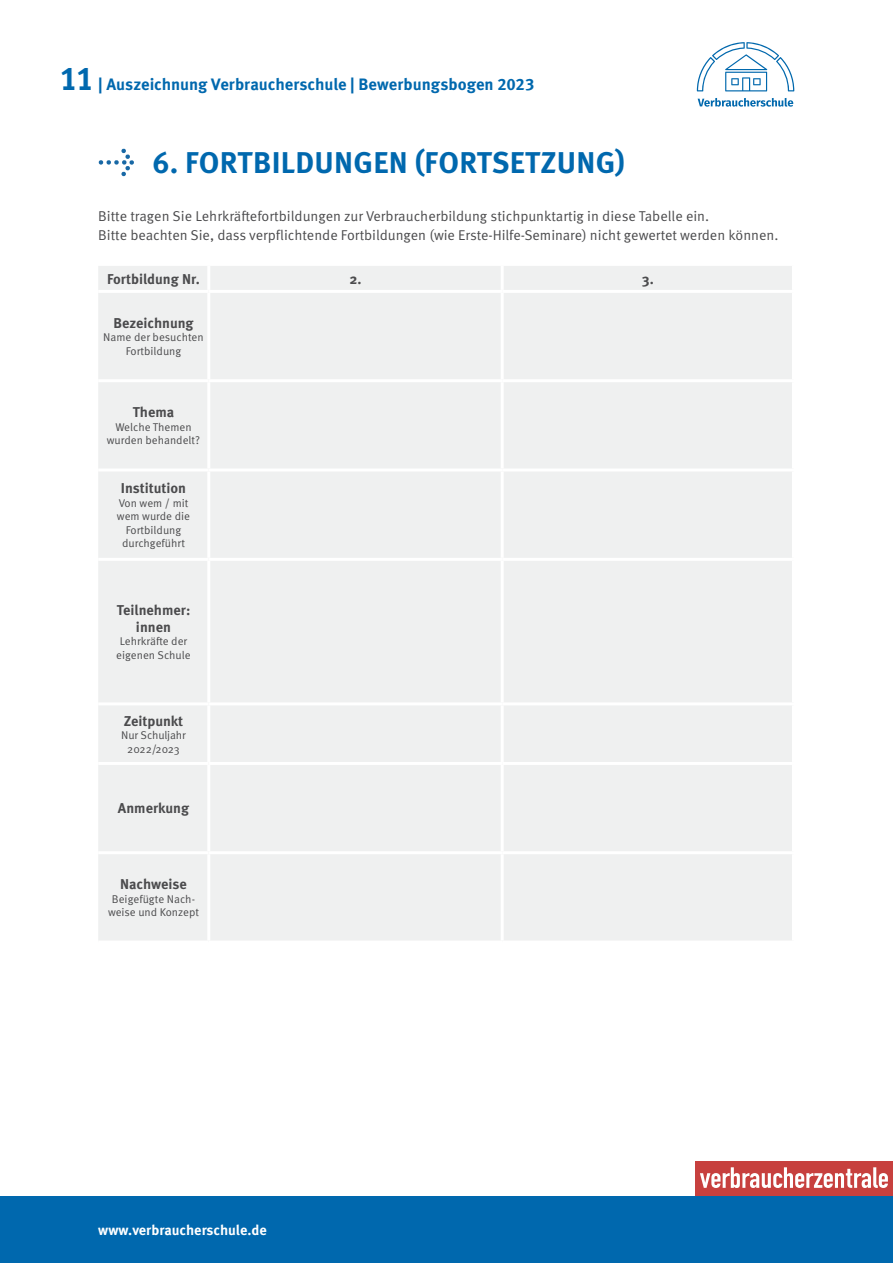
<style>
.page{position:relative;width:893px;height:1263px;background:#fff}
.page>*{position:absolute;margin:0;border:0;box-sizing:border-box;transform-origin:0 0}
.t1{font:700 33px "Meta Pro";color:#0068ae}
.t2{font:700 30px "Meta Pro";letter-spacing:.01em;color:#0068ae}
.t3{font:700 16.5px "Meta Pro";color:#0068ae}
.t4{font:14.25px/19.5px "Meta Pro Norm";color:#4b4b4d}
.t5{font:700 14.25px/16.5px "Meta Pro";color:#4b4b4d;text-align:center}
.t6{font:700 14.25px "Meta Pro";color:#fff}
.t7{font:11.25px/13.5px "Meta Pro Norm";color:#4b4b4d;text-align:center}
.s1{font-size:14.1px}
</style>
<div class="page">
<div style="left:0;top:1196px;width:893px;height:67px;background:#0068ae"></div>
<svg style="left:697px;top:42px;width:97px;height:49px"></svg>
<svg style="left:698px;top:98px;width:95px;height:9px"></svg>
<div style="left:695px;top:1161px;width:198px;height:35px;background:#c7403e"></div>
<svg style="left:700px;top:1167px;width:188px;height:21px"></svg>
<div style="left:98px;top:266px;width:694px;height:674px;background:#eff0f0"></div>
<hr style="left:207px;top:266px;width:3px;height:24px;background:#fff">
<hr style="left:501px;top:266px;width:3px;height:24px;background:#fff">
<hr style="left:98px;top:290px;width:111px;height:3px;background:#fff">
<hr style="left:209px;top:290px;width:293px;height:3px;background:#fff">
<hr style="left:207px;top:293px;width:3px;height:86px;background:#fff">
<hr style="left:502px;top:290px;width:293px;height:3px;background:#fff">
<hr style="left:501px;top:293px;width:3px;height:86px;background:#fff">
<hr style="left:98px;top:379px;width:111px;height:3px;background:#fff">
<hr style="left:209px;top:379px;width:293px;height:3px;background:#fff">
<hr style="left:207px;top:382px;width:3px;height:86px;background:#fff">
<hr style="left:502px;top:379px;width:293px;height:3px;background:#fff">
<hr style="left:501px;top:382px;width:3px;height:86px;background:#fff">
<hr style="left:98px;top:468px;width:111px;height:3px;background:#fff">
<hr style="left:209px;top:468px;width:293px;height:3px;background:#fff">
<hr style="left:207px;top:471px;width:3px;height:87px;background:#fff">
<hr style="left:502px;top:468px;width:293px;height:3px;background:#fff">
<hr style="left:501px;top:471px;width:3px;height:87px;background:#fff">
<hr style="left:98px;top:558px;width:111px;height:3px;background:#fff">
<hr style="left:209px;top:558px;width:293px;height:3px;background:#fff">
<hr style="left:207px;top:561px;width:3px;height:141px;background:#fff">
<hr style="left:502px;top:558px;width:293px;height:3px;background:#fff">
<hr style="left:501px;top:561px;width:3px;height:141px;background:#fff">
<hr style="left:98px;top:702px;width:111px;height:3px;background:#fff">
<hr style="left:209px;top:702px;width:293px;height:3px;background:#fff">
<hr style="left:207px;top:705px;width:3px;height:57px;background:#fff">
<hr style="left:502px;top:702px;width:293px;height:3px;background:#fff">
<hr style="left:501px;top:705px;width:3px;height:57px;background:#fff">
<hr style="left:98px;top:762px;width:111px;height:3px;background:#fff">
<hr style="left:209px;top:762px;width:293px;height:3px;background:#fff">
<hr style="left:207px;top:765px;width:3px;height:86px;background:#fff">
<hr style="left:502px;top:762px;width:293px;height:3px;background:#fff">
<hr style="left:501px;top:765px;width:3px;height:86px;background:#fff">
<hr style="left:98px;top:851px;width:111px;height:3px;background:#fff">
<hr style="left:209px;top:851px;width:293px;height:3px;background:#fff">
<hr style="left:207px;top:854px;width:3px;height:86px;background:#fff">
<hr style="left:502px;top:851px;width:293px;height:3px;background:#fff">
<hr style="left:501px;top:854px;width:3px;height:86px;background:#fff">
<svg style="left:99px;top:149px;width:35px;height:27px"></svg>
<h1 class="t1" style="left:60px;top:53px;width:37px">11</h1>
<p class="t3" style="left:98px;top:72px;width:438px">| Auszeichnung Verbraucherschule | Bewerbungsbogen 2023</p>
<h2 class="t2" style="left:153px;top:139px;width:474px">6. FORTBILDUNGEN (FORTSETZUNG)</h2>
<p class="t4" style="left:98px;top:205px;width:682px">Bitte tragen Sie Lehrkräftefortbildungen zur Verbraucherbildung stichpunktartig in diese Tabelle ein.<br>Bitte beachten Sie, dass verpflichtende Fortbildungen (wie <span class="s1">Erste-Hilfe-Seminare</span>) nicht gewertet werden können.</p>
<p class="t5" style="left:107px;top:270px;width:94px">Fortbildung Nr.</p>
<p class="t5" style="left:349px;top:270px;width:14px">2.</p>
<p class="t5" style="left:642px;top:270px;width:13px">3.</p>
<p class="t5" style="left:113px;top:314px;width:82px">Bezeichnung</p>
<p class="t7" style="left:103px;top:330px;width:102px">Name der besuchten<br>Fortbildung</p>
<p class="t5" style="left:133px;top:403px;width:43px">Thema</p>
<p class="t7" style="left:107px;top:419px;width:95px">Welche Themen wurden behandelt?</p>
<p class="t5" style="left:121px;top:479px;width:67px">Institution</p>
<p class="t7" style="left:117px;top:495px;width:75px">Von wem / mit wem wurde die<br>Fortbildung durchgeführt</p>
<p class="t5" style="left:117px;top:601px;width:75px">Teilnehmer: innen</p>
<p class="t7" style="left:116px;top:634px;width:76px">Lehrkräfte der eigenen Schule</p>
<p class="t5" style="left:124px;top:711px;width:61px">Zeitpunkt</p>
<p class="t7" style="left:121px;top:728px;width:66px">Nur Schuljahr<br>2022/2023</p>
<p class="t5" style="left:118px;top:799px;width:73px">Anmerkung</p>
<p class="t5" style="left:120px;top:875px;width:68px">Nachweise</p>
<p class="t7" style="left:108px;top:891px;width:93px">Beigefügte Nach&shy;weise und Konzept</p>
<p class="t6" style="left:98px;top:1219px;width:170px">www.verbraucherschule.de</p>
</div>
